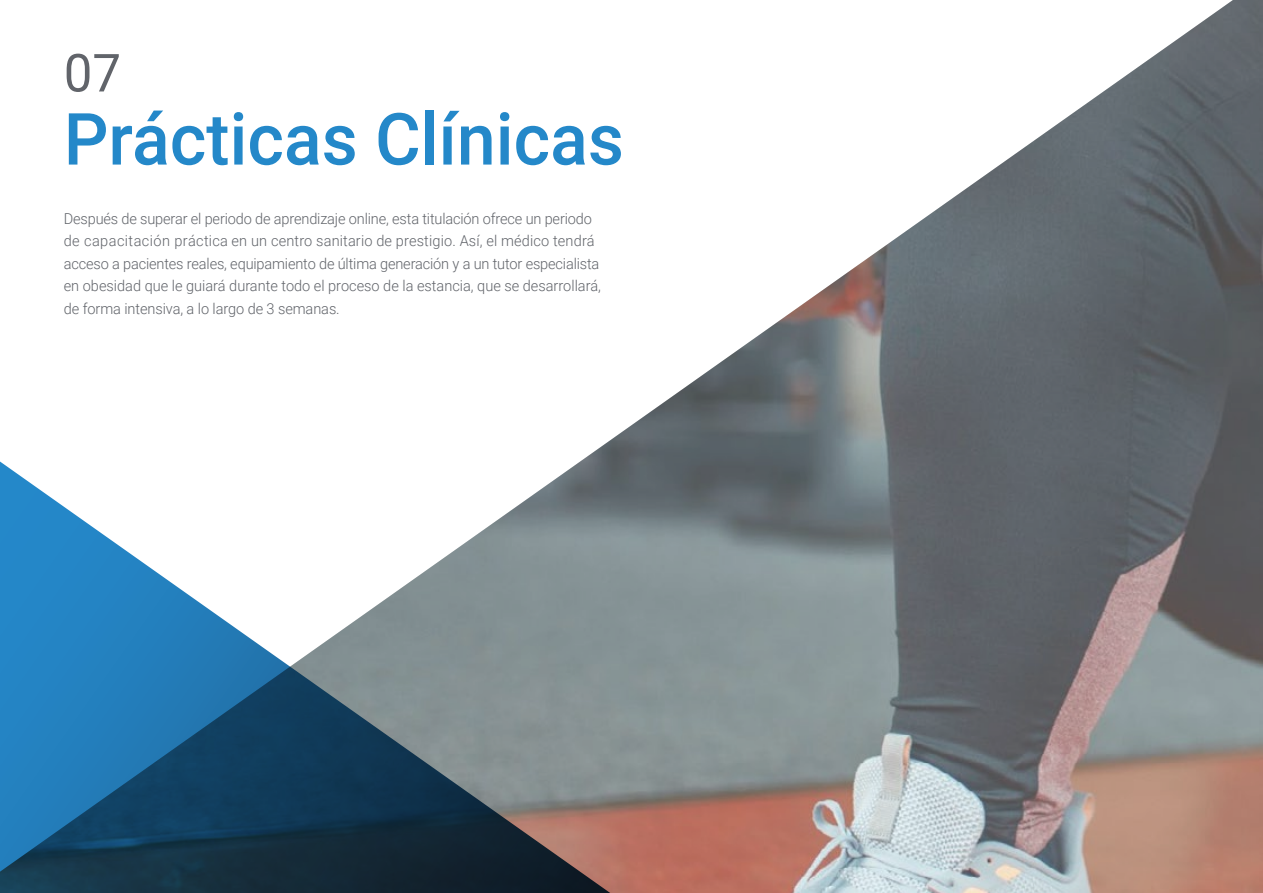
<style>
.page{position:relative;width:1263px;height:893px;background:#fff}
.page>*{position:absolute;margin:0;border:0;box-sizing:border-box;transform-origin:0 0}
.t1{font:500 72px "Roboto";color:#2488c9}
.t2{font:52.5px "Roboto";color:#61646a}
.t3{font:300 15px/22.5px "Roboto";letter-spacing:-.01em;color:#61646a}
</style>
<div class="page">
<img style="left:602px;top:0;width:661px;height:893px">
<svg style="left:0;top:446px;width:640px;height:447px"></svg>
<h2 class="t2" style="left:64px;top:36px;width:59px">07</h2>
<h1 class="t1" style="left:64px;top:89px;width:562px">Prácticas Clínicas</h1>
<p class="t3" style="left:64px;top:207px;width:539px">Después de superar el periodo de aprendizaje online, esta titulación ofrece un periodo de capacitación práctica en un centro sanitario de prestigio. Así, el médico tendrá acceso a pacientes reales, equipamiento de última generación y a un tutor especialista en obesidad que le guiará durante todo el proceso de la estancia, que se desarrollará, de forma intensiva, a lo largo de 3 semanas.</p>
</div>
